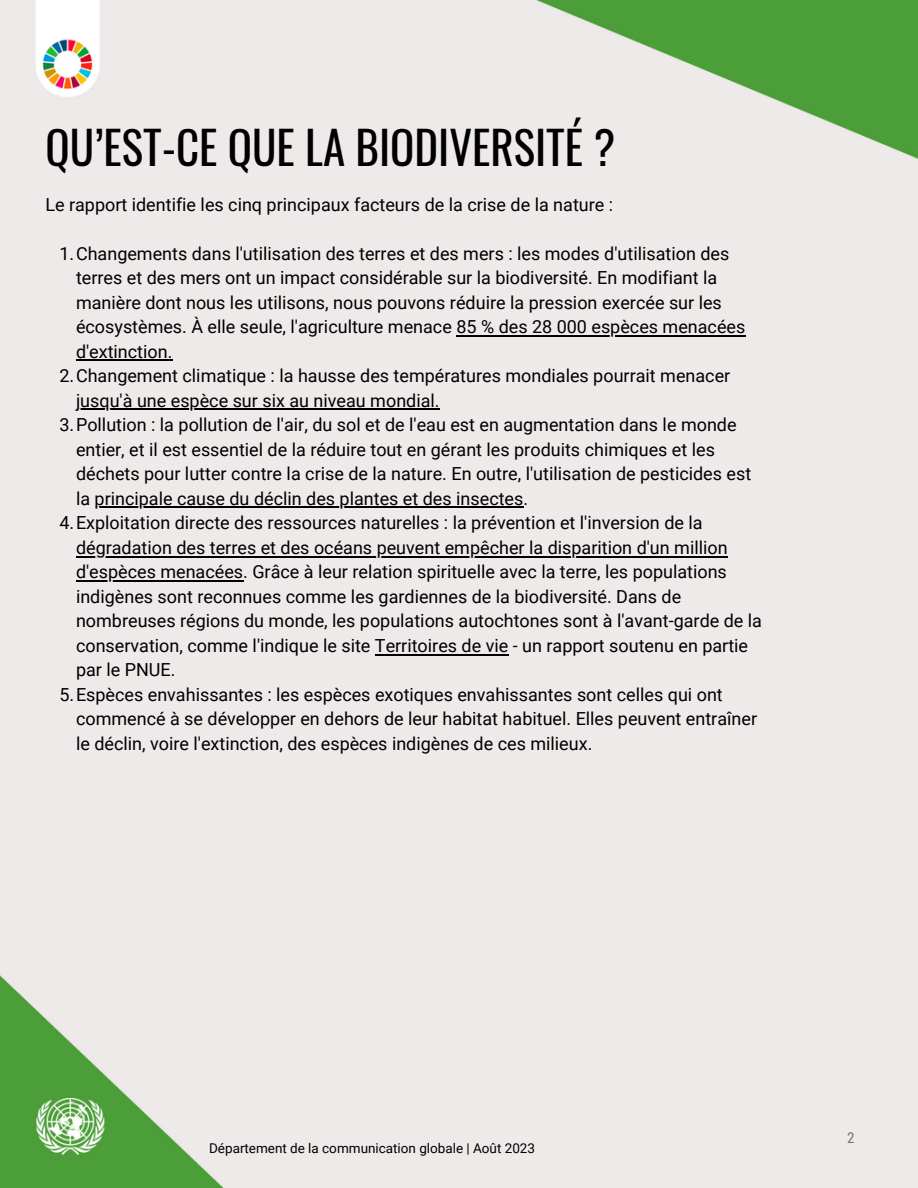
<style>
.page{position:relative;width:918px;height:1188px;background:#eeeae9}
.page>*{position:absolute;margin:0;border:0;box-sizing:border-box;transform-origin:0 0}
.t1{font:45px "Oswald";color:#000}
.t2{font:18px/24.5px "Roboto";color:#000}
.t3{font:15px "Roboto Condensed";color:#737373}
.t4{font:13.5px "Roboto";color:#000}
</style>
<div class="page">
<hr style="left:456px;top:335px;width:289px;height:2px;background:#000">
<hr style="left:76px;top:360px;width:97px;height:1px;background:#000">
<hr style="left:76px;top:409px;width:364px;height:1px;background:#000">
<hr style="left:95px;top:507px;width:428px;height:1px;background:#000">
<hr style="left:76px;top:556px;width:134px;height:1px;background:#000">
<hr style="left:210px;top:556px;width:518px;height:1px;background:#000">
<hr style="left:76px;top:580px;width:167px;height:2px;background:#000">
<hr style="left:375px;top:654px;width:133px;height:1px;background:#000">
<p class="t1" style="left:45px;top:113px;width:571px">QU’EST-CE QUE LA BIODIVERSITÉ ?</p>
<p class="t2" style="left:45px;top:192px;width:569px">Le rapport identifie les cinq principaux facteurs de la crise de la nature :</p>
<p class="t2" style="left:76px;top:241px;width:671px;text-indent:-17px">1.Changements dans l'utilisation des terres et des mers : les modes d'utilisation des terres et des mers ont un impact considérable sur la biodiversité. En modifiant la manière dont nous les utilisons, nous pouvons réduire la pression exercée sur les écosystèmes. À elle seule, l'agriculture menace 85 % des 28 000 espèces menacées d'extinction.</p>
<p class="t2" style="left:76px;top:364px;width:656px;text-indent:-17px">2.Changement climatique : la hausse des températures mondiales pourrait menacer jusqu'à une espèce sur six au niveau mondial.</p>
<p class="t2" style="left:76px;top:413px;width:677px;text-indent:-17px">3.Pollution : la pollution de l'air, du sol et de l'eau est en augmentation dans le monde entier, et il est essentiel de la réduire tout en gérant les produits chimiques et les déchets pour lutter contre la crise de la nature. En outre, l'utilisation de pesticides est la principale cause du déclin des plantes et des insectes.</p>
<p class="t2" style="left:76px;top:511px;width:688px;text-indent:-17px">4.Exploitation directe des ressources naturelles : la prévention et l'inversion de la dégradation des terres et des océans peuvent empêcher la disparition d'un million d'espèces menacées. Grâce à leur relation spirituelle avec la terre, les populations indigènes sont reconnues comme les gardiennes de la biodiversité. Dans de nombreuses régions du monde, les populations autochtones sont à l'avant-garde de la conservation, comme l'indique le site Territoires de vie - un rapport soutenu en partie par le PNUE.</p>
<p class="t2" style="left:76px;top:683px;width:683px;text-indent:-17px">5.Espèces envahissantes : les espèces exotiques envahissantes sont celles qui ont commencé à se développer en dehors de leur habitat habituel. Elles peuvent entraîner le déclin, voire l'extinction, des espèces indigènes de ces milieux.</p>
<p class="t4" style="left:209px;top:1140px;width:327px">Département de la communication globale | Août 2023</p>
<p class="t3" style="left:847px;top:1129px;width:9px">2</p>
</div>
